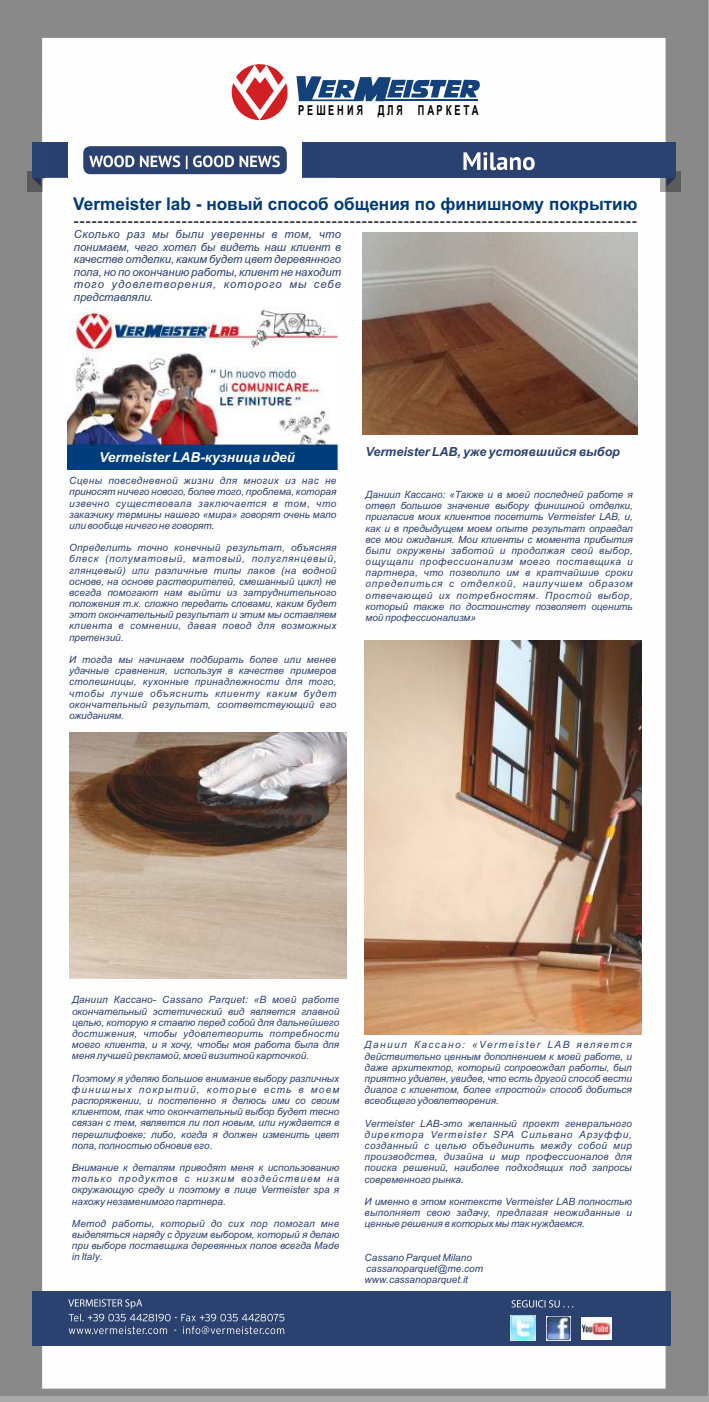
<style>
.page{position:relative;width:709px;height:1402px;background:#fff}
.page>*{position:absolute;margin:0;border:0;box-sizing:border-box;transform-origin:0 0}
.t1{font:700 17.5px "Arial";color:#023a73}
.t2{font:italic 700 13.75px "Arial";color:#fefefe}
.t3{font:700 13.75px "Arial Narrow";letter-spacing:.265em;color:#000;scale:.82 1}
.t4{font:italic 700 12.5px "Arial";color:#2b4170}
.t5{font:italic 11.25px/12.6px "Arial";letter-spacing:.08em;color:#2b4170;text-align:justify}
.t6{font:italic 10px/11.1px "Arial";color:#2b4170;text-align:justify}
</style>
<div class="page">
<div style="left:0;top:0;width:708px;height:1396px;background:#898989"></div>
<div style="left:41px;top:37px;width:625px;height:1352px;background:#fefefe;border:1px solid #898989"></div>
<svg style="left:73px;top:221px;width:564px;height:2px"></svg>
<div style="left:32px;top:1291px;width:638px;height:54px;background:#2b4170"></div>
<img style="left:510px;top:1316px;width:25px;height:24px">
<div style="left:27px;top:171px;width:20px;height:21px;background:#2b2a29;opacity:.4"></div>
<svg style="left:32px;top:178px;width:9px;height:9px"></svg>
<div style="left:660px;top:171px;width:20px;height:21px;background:#2b2a29;opacity:.4"></div>
<svg style="left:666px;top:178px;width:9px;height:9px"></svg>
<div style="left:32px;top:142px;width:643px;height:36px;background:#2b4170"></div>
<svg style="left:68px;top:1299px;width:216px;height:35px"></svg>
<svg style="left:511px;top:1300px;width:62px;height:7px"></svg>
<div style="left:69px;top:134px;width:233px;height:52px;background:#fefefe"></div>
<svg style="left:46px;top:142px;width:23px;height:36px"></svg>
<svg style="left:302px;top:177px;width:22px;height:1px"></svg>
<div style="left:43px;top:178px;width:297px;height:24px;background:#fefefe;border-radius:4px"></div>
<div style="left:83px;top:146px;width:204px;height:28px;background:#2b4170;border-radius:7px"></div>
<svg style="left:89px;top:155px;width:191px;height:14px"></svg>
<img style="left:364px;top:640px;width:278px;height:395px">
<img style="left:546px;top:1316px;width:24px;height:24px">
<img style="left:581px;top:1317px;width:30px;height:23px">
<img style="left:67px;top:310px;width:270px;height:159px">
<img style="left:70px;top:732px;width:276px;height:246px">
<img style="left:362px;top:232px;width:275px;height:203px">
<svg style="left:463px;top:152px;width:71px;height:18px"></svg>
<svg style="left:296px;top:76px;width:184px;height:25px"></svg>
<hr style="left:299px;top:99px;width:58px;height:2px;background:#144179">
<hr style="left:380px;top:99px;width:97px;height:2px;background:#144179">
<svg style="left:232px;top:64px;width:56px;height:56px"></svg>
<div style="left:67px;top:445px;width:269px;height:24px;background:#003d7c"></div>
<h2 class="t3" style="left:298px;top:105px;width:222px">РЕШЕНИЯ ДЛЯ ПАРКЕТА</h2>
<h1 class="t1" style="left:73px;top:197px;width:565px">Vermeister lab - новый способ общения по финишному покрытию</h1>
<p class="t5" style="left:74px;top:229px;width:269px">Сколько раз мы были уверенны в том, что понимаем, чего хотел бы видеть наш клиент в качестве отделки, каким будет цвет деревянного пола, но по окончанию работы, клиент не находит того удовлетворения, которого мы себе представляли.</p>
<h2 class="t2" style="left:99px;top:452px;width:197px">Vermeister LAB-кузница идей</h2>
<p class="t6" style="left:69px;top:476px;width:269px">Сцены повседневной жизни для многих из нас не приносят ничего нового, более того, проблема, которая извечно существовала заключается в том, что заказчику термины нашего «мира» говорят очень мало или вообще ничего не говорят.</p>
<p class="t6" style="left:69px;top:543px;width:269px">Определить точно конечный результат, объясняя блеск (полуматовый, матовый, полуглянцевый, глянцевый) или различные типы лаков (на водной основе, на основе растворителей, смешанный цикл) не всегда помогают нам выйти из затруднительного положения т.к. сложно передать словами, каким будет этот окончательный результат и этим мы оставляем клиента в сомнении, давая повод для возможных претензий.</p>
<p class="t6" style="left:69px;top:655px;width:269px">И тогда мы начинаем подбирать более или менее удачные сравнения, используя в качестве примеров столешницы, кухонные принадлежности для того, чтобы лучше объяснить клиенту каким будет окончательный результат, соответствующий его ожиданиям.</p>
<p class="t4" style="left:365px;top:446px;width:256px">Vermeister LAB, уже устоявшийся выбор</p>
<p class="t6" style="left:365px;top:490px;width:269px">Даниил Кассано: «Также и в моей последней работе я отвел большое значение выбору финишной отделки, пригласив моих клиентов посетить Vermeister LAB, и, как и в предыдущем моем опыте результат оправдал все мои ожидания. Мои клиенты с момента прибытия были окружены заботой и продолжая свой выбор, ощущали профессионализм моего поставщика и партнера, что позволило им в кратчайшие сроки определиться с отделкой, наилучшем образом отвечающей их потребностям. Простой выбор, который также по достоинству позволяет оценить мой профессионализм»</p>
<p class="t6" style="left:72px;top:995px;width:269px">Даниил Кассано- Cassano Parquet: «В моей работе окончательный эстетический вид является главной целью, которую я ставлю перед собой для дальнейшего достижения, чтобы удовлетворить потребности моего клиента, и я хочу, чтобы моя работа была для меня лучшей рекламой, моей визитной карточкой.</p>
<p class="t6" style="left:72px;top:1073px;width:269px">Поэтому я уделяю большое внимание выбору различных финишных покрытий, которые есть в моем распоряжении, и постепенно я делюсь ими со своим клиентом, так что окончательный выбор будет тесно связан с тем, является ли пол новым, или нуждается в перешлифовке; либо, когда я должен изменить цвет пола, полностью обновив его.</p>
<p class="t6" style="left:72px;top:1163px;width:269px">Внимание к деталям приводят меня к использованию только продуктов с низким воздействием на окружающую среду и поэтому в лице Vermeister spa я нахожу незаменимого партнера.</p>
<p class="t6" style="left:72px;top:1218px;width:269px">Метод работы, который до сих пор помогал мне выделяться наряду с другим выбором, который я делаю при выборе поставщика деревянных полов всегда Made in Italy.</p>
<p class="t6" style="left:364px;top:1040px;width:269px">Даниил Кассано: «Vermeister LAB является действительно ценным дополнением к моей работе, и даже архитектор, который сопровождал работы, был приятно удивлен, увидев, что есть другой способ вести диалог с клиентом, более «простой» способ добиться всеобщего удовлетворения.</p>
<p class="t6" style="left:364px;top:1118px;width:269px">Vermeister LAB-это желанный проект генерального директора Vermeister SPA Сильвано Арзуффи, созданный с целью объединить между собой мир производства, дизайна и мир профессионалов для поиска решений, наиболее подходящих под запросы современного рынка.</p>
<p class="t6" style="left:364px;top:1196px;width:269px">И именно в этом контексте Vermeister LAB полностью выполняет свою задачу, предлагая неожиданные и ценные решения в которых мы так нуждаемся.</p>
<p class="t6" style="left:364px;top:1252px;width:120px;text-align:left">Cassano Parquet Milano cassanoparquet@me.com www.cassanoparquet.it</p>
</div>
